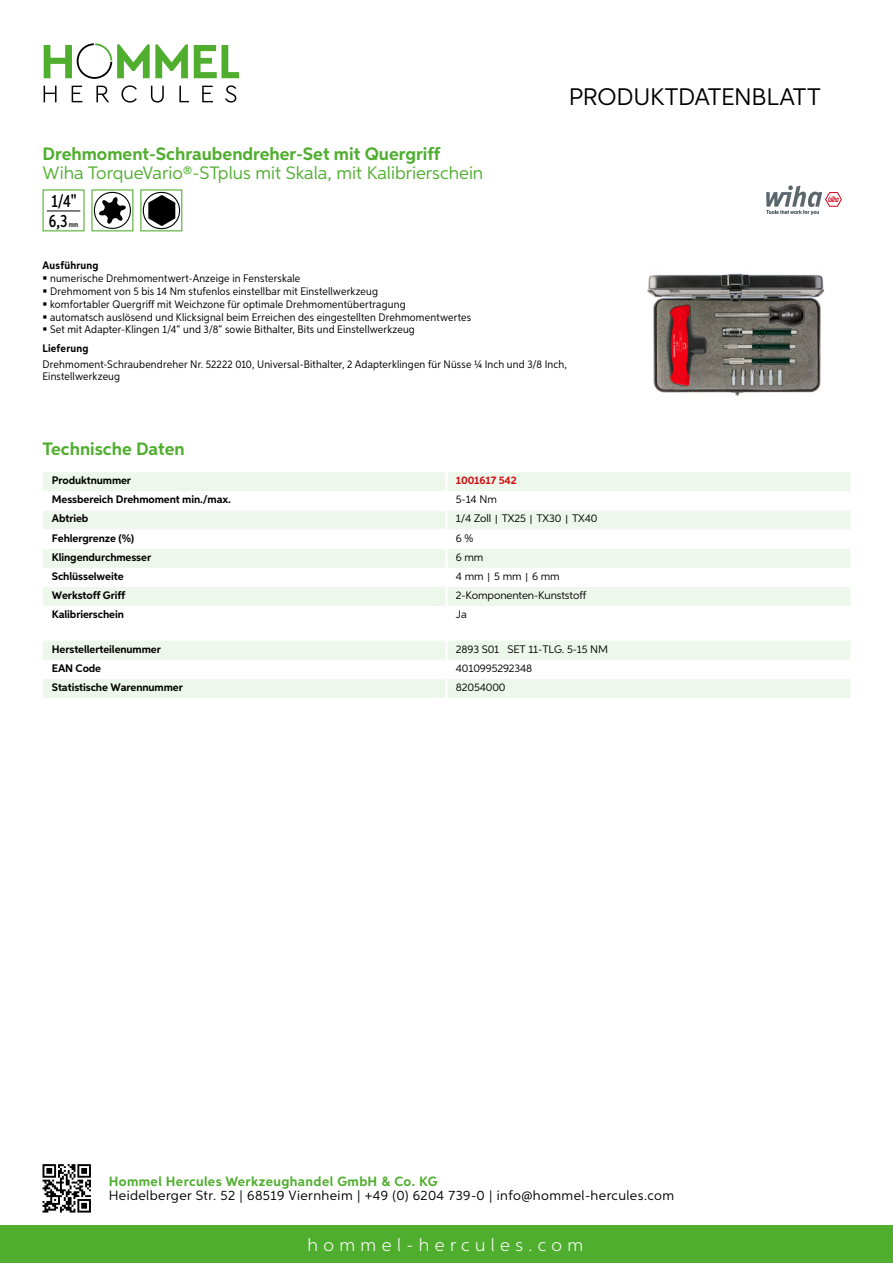
<style>
.page{position:relative;width:893px;height:1263px;background:#fff}
.page>*{position:absolute;margin:0;border:0;box-sizing:border-box;transform-origin:0 0}
.t1{font:24px "Aspira";letter-spacing:-.01em;color:#000}
.t2{font:700 18px "Aspira";color:#50ae2f}
.t3{font:18px "Aspira";color:#50ae2f}
.t4{font:300 18px "Aspira";letter-spacing:.3em;color:#fff}
.t5{font:500 17.85px/20.4px "Aspira XX Nar";color:#000}
.t6{font:13.5px "Aspira";letter-spacing:.03em;color:#000}
.t7{font:700 13.5px "Aspira";letter-spacing:.03em;color:#50ae2f}
.t8{font:10.95px/12.8px "Aspira Nar";letter-spacing:.015em;color:#000}
.t9{font:700 10.95px "Aspira";letter-spacing:-.01em;color:#000}
.t10{font:10.95px "Aspira";letter-spacing:-.01em;color:#000}
.t11{font:700 10.95px "Aspira Nar";letter-spacing:.02em;color:#000}
.t12{font:700 10.95px "Aspira";letter-spacing:-.01em;color:#cd1013}
.t13{font:500 7.35px "Aspira XX Nar";color:#000}
.s1{font-family:"Wuerth Global";font-size:10.5px}
</style>
<div class="page">
<div style="left:0;top:1226px;width:893px;height:37px;background:#50ae2f"></div>
<svg style="left:43px;top:1164px;width:48px;height:48px"></svg>
<svg style="left:194px;top:45px;width:45px;height:33px"></svg>
<svg style="left:44px;top:43px;width:144px;height:36px"></svg>
<svg style="left:44px;top:86px;width:13px;height:16px"></svg>
<svg style="left:72px;top:86px;width:10px;height:16px"></svg>
<svg style="left:96px;top:86px;width:13px;height:16px"></svg>
<svg style="left:121px;top:85px;width:16px;height:18px"></svg>
<svg style="left:151px;top:86px;width:13px;height:17px"></svg>
<svg style="left:179px;top:86px;width:10px;height:16px"></svg>
<svg style="left:202px;top:86px;width:11px;height:16px"></svg>
<svg style="left:225px;top:85px;width:11px;height:18px"></svg>
<div style="left:43px;top:472px;width:807px;height:19px;background:#eef7eb"></div>
<svg style="left:43px;top:511px;width:807px;height:95px;fill:#eef7eb"></svg>
<hr style="left:445px;top:472px;width:3px;height:19px;background:#fff">
<hr style="left:445px;top:510px;width:3px;height:20px;background:#fff">
<hr style="left:445px;top:530px;width:3px;height:19px;background:#fff">
<hr style="left:445px;top:549px;width:3px;height:19px;background:#fff">
<hr style="left:445px;top:568px;width:3px;height:19px;background:#fff">
<hr style="left:445px;top:587px;width:3px;height:19px;background:#fff">
<svg style="left:43px;top:641px;width:807px;height:57px"></svg>
<hr style="left:445px;top:679px;width:3px;height:19px;background:#fff">
<svg style="left:43px;top:189px;width:42px;height:42px"></svg>
<hr style="left:47px;top:211px;width:33px;height:1px;background:#000">
<svg style="left:91px;top:189px;width:42px;height:42px"></svg>
<svg style="left:140px;top:189px;width:42px;height:42px"></svg>
<img style="left:647px;top:273px;width:178px;height:123px">
<svg style="left:766px;top:185px;width:76px;height:30px"></svg>
<h2 class="t2" style="left:43px;top:142px;width:400px">Drehmoment-Schraubendreher-Set mit Quergriff</h2>
<h2 class="t3" style="left:43px;top:162px;width:442px">Wiha TorqueVario®-STplus mit Skala, mit Kalibrierschein</h2>
<h3 class="t5" style="left:49px;top:191px;width:29px">1/4"<br>6,3</h3>
<p class="t13" style="left:69px;top:220px;width:11px">mm</p>
<h1 class="t1" style="left:569px;top:82px;width:253px">Produktdatenblatt</h1>
<p class="t11" style="left:43px;top:259px;width:58px">Ausführung</p>
<p class="t8" style="left:50px;top:272px;width:422px">numerische Drehmomentwert-Anzeige in Fensterskale<br>Drehmoment von 5 bis 14 Nm stufenlos einstellbar mit Einstellwerkzeug<br>komfortabler Quergriff mit Weichzone für optimale Drehmomentübertragung<br>automatsch auslösend und Klicksignal beim Erreichen des eingestellten Drehmomentwertes Set mit Adapter-Klingen 1/4“ und 3/8“ sowie Bithalter, Bits und Einstellwerkzeug</p>
<p class="t11" style="left:43px;top:342px;width:47px">Lieferung</p>
<p class="t8" style="left:43px;top:358px;width:526px;line-height:12px">Drehmoment-Schraubendreher Nr. 52222 010, Universal-Bithalter, 2 Adapterklingen für Nüsse ¼ Inch und 3/8 Inch,<br>Einstellwerkzeug</p>
<h2 class="t2" style="left:43px;top:438px;width:144px">Technische Daten</h2>
<p class="t9" style="left:52px;top:474px;width:81px">Produktnummer</p>
<p class="t12" style="left:456px;top:474px;width:62px">1001617 542</p>
<p class="t9" style="left:52px;top:493px;width:181px">Messbereich Drehmoment min./max.</p>
<p class="t10" style="left:456px;top:493px;width:43px">5-14 N m</p>
<p class="t9" style="left:52px;top:512px;width:38px">Abtrieb</p>
<p class="t10" style="left:456px;top:512px;width:143px">1/4 Zoll <span class="s1">|</span> TX25 <span class="s1">|</span> TX30 <span class="s1">|</span> TX40</p>
<p class="t9" style="left:52px;top:531px;width:84px">Fehlergrenze (%)</p>
<p class="t10" style="left:456px;top:531px;width:19px">6 %</p>
<p class="t9" style="left:52px;top:550px;width:101px">Klingendurchmesser</p>
<p class="t10" style="left:456px;top:550px;width:29px">6 mm</p>
<p class="t9" style="left:52px;top:569px;width:73px">Schlüsselweite</p>
<p class="t10" style="left:456px;top:569px;width:105px">4 mm <span class="s1">|</span> 5 mm <span class="s1">|</span> 6 mm</p>
<p class="t9" style="left:52px;top:588px;width:75px">Werkstoff Griff</p>
<p class="t10" style="left:456px;top:588px;width:132px">2-Komponenten-Kunststoff</p>
<p class="t9" style="left:52px;top:608px;width:74px">Kalibrierschein</p>
<p class="t10" style="left:456px;top:608px;width:13px">Ja</p>
<p class="t9" style="left:52px;top:642px;width:111px">Herstellerteilenummer</p>
<p class="t10" style="left:456px;top:642px;width:154px">2893 S01 SET 11-TLG. 5-15 N M</p>
<p class="t9" style="left:52px;top:661px;width:51px">EAN Code</p>
<p class="t10" style="left:456px;top:661px;width:78px">4010995292348</p>
<p class="t9" style="left:52px;top:680px;width:132px">Statistische Warennummer</p>
<p class="t10" style="left:456px;top:680px;width:51px">82054000</p>
<p class="t7" style="left:109px;top:1172px;width:330px">Hommel Hercules Werkzeughandel GmbH &amp; Co. KG</p>
<p class="t6" style="left:109px;top:1187px;width:567px">Heidelberger Str. 52 | 68519 Viernheim | +49 (0) 6204 739-0 | info@hommel-hercules.com</p>
<h2 class="t4" style="left:307px;top:1234px;width:277px">hommel-hercules.com</h2>
</div>
